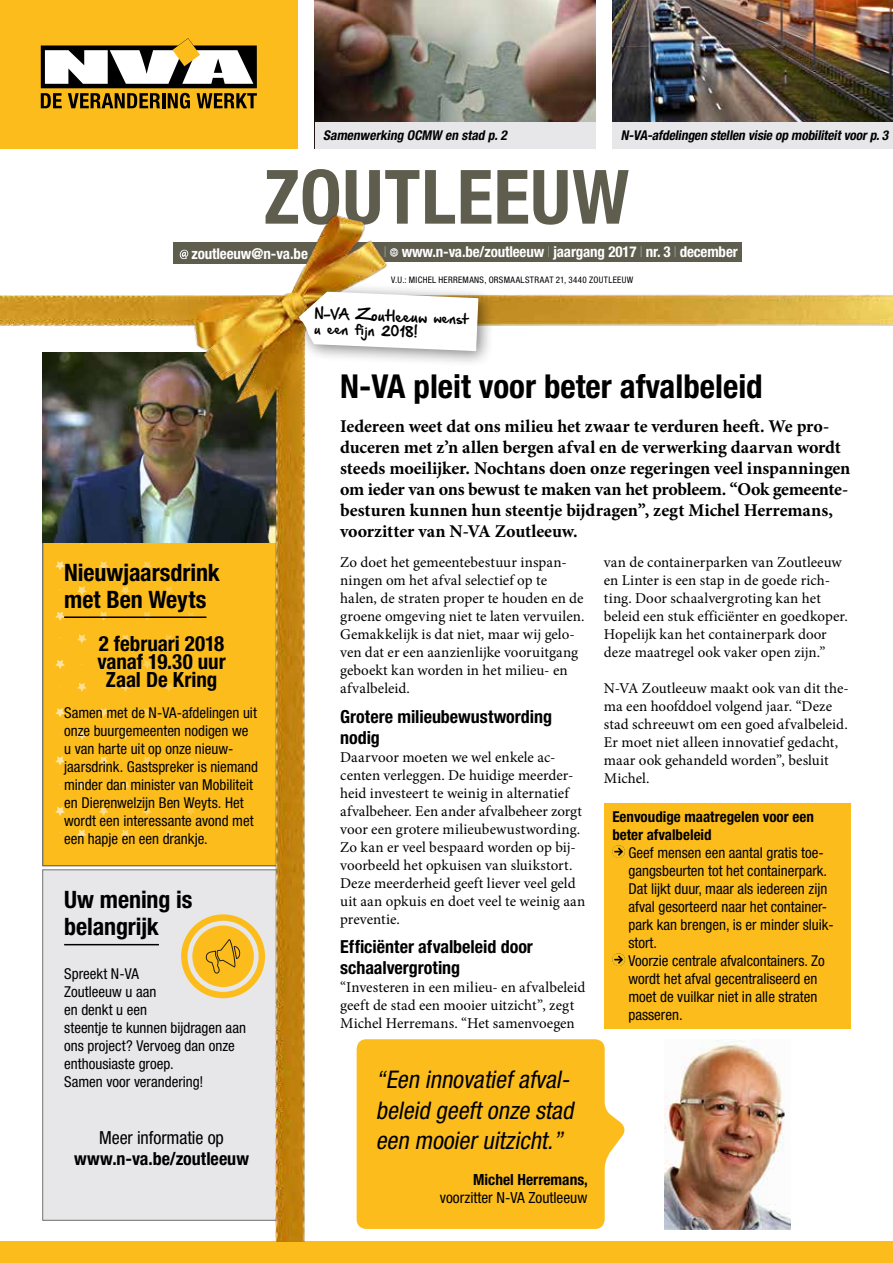
<style>
.page{position:relative;width:893px;height:1263px;background:#fff}
.page>*{position:absolute;margin:0;border:0;box-sizing:border-box;transform-origin:0 0}
.t1{font:700 condensed 75px "Helvetica Neue LT Std";letter-spacing:.01em;color:#5e5d4e}
.t2{font:700 condensed 33px "Helvetica Neue LT Std";color:#000}
.t3{font:italic condensed 24.3px/30.5px "Helvetica Neue LT Std";color:#000}
.t4{font:700 condensed 24px/27px "Helvetica Neue LT Std";letter-spacing:-.005em;color:#000}
.t5{font:700 condensed 21px/18px "Helvetica Neue LT Std";letter-spacing:-.005em;color:#000;text-align:center}
.t6{font:700 18px/21px "Minion Pro";letter-spacing:-.005em;color:#000}
.t7{font:700 condensed 18px/21px "Helvetica Neue LT Std";color:#000}
.t8{font:condensed 18px "Helvetica Neue LT Std";letter-spacing:-.005em;color:#000}
.t9{font:condensed 15.45px "Helvetica Neue LT Std";color:#000}
.t10{font:700 condensed 15.45px "Helvetica Neue LT Std";color:#000}
.t11{font:15px/18px "Minion Pro";color:#000}
.t12{font:condensed 15px/18px "Helvetica Neue LT Std";color:#000}
.t13{font:700 condensed 15px "Helvetica Neue LT Std";letter-spacing:-.01em;color:#fff}
.t14{font:700 condensed 15px/18px "Helvetica Neue LT Std";color:#000}
.t15{font:italic 700 condensed 13.5px "Helvetica Neue LT Std";color:#000}
.t16{font:12.3px/14.9px "Hand Of Sean Demo";color:#000}
.t17{font:condensed 9px "Helvetica Neue LT Std";letter-spacing:.035em;color:#000}
.s1{font-weight:200}
.s2{font-size:13.35px}
</style>
<div class="page">
<div style="left:0;top:0;width:298px;height:149px;background:#fcbd1c"></div>
<svg style="left:41px;top:38px;width:216px;height:71px"></svg>
<div style="left:0;top:1242px;width:893px;height:21px;background:#fcbd1c"></div>
<img style="left:0;top:215px;width:893px;height:1027px">
<div style="left:289px;top:281px;width:206px;height:87px;background:#000;opacity:.5"></div>
<svg style="left:296px;top:292px;width:182px;height:928px"></svg>
<img style="left:315px;top:0;width:280px;height:122px">
<img style="left:612px;top:0;width:281px;height:122px">
<div style="left:315px;top:122px;width:280px;height:27px;background:#e7e7e9"></div>
<div style="left:612px;top:122px;width:281px;height:27px;background:#e7e7e9"></div>
<p class="t15" style="left:323px;top:127px;width:188px">Samenwerking OCMW en stad p.2</p>
<p class="t15" style="left:621px;top:127px;width:272px">N-VA-afdelingen stellen visie op mobiliteitvoorp.3</p>
<h1 class="t1" style="left:264px;top:152px;width:367px">ZOUTLEEUW</h1>
<p class="t13" style="left:192px;top:244px;width:118px">zoutleeuw@n-va.be</p>
<p class="t13" style="left:384px;top:242px;width:355px"><span class="s1">I</span> www.n-va.be/zoutleeuw <span class="s1">I</span> jaargang 2017 <span class="s1">I</span> nr. 3 <span class="s1">I</span> december</p>
<p class="t17" style="left:391px;top:274px;width:243px">V.U.: MICHEL HERREMANS, ORSMAALSTRAAT 21, 3440 ZOUTLEEUW</p>
<h3 class="t4" style="left:64px;top:559px;width:157px">Nieuwjaarsdrink met Ben Weyts</h3>
<h3 class="t5" style="left:97px;top:635px;width:130px">2 februari 2018 vanaf 19.30 uur<br>Zaal De Kring</h3>
<p class="t12" style="left:64px;top:704px;width:195px">Samen met de N-VA-afdelingen uit onze buurgemeenten nodigen we u van harte uit op onze nieuw&shy;jaarsdrink. Gastspreker is niemand minder dan minister van Mobiliteit en Dierenwelzijn Ben Weyts. Het wordt een interessante avond met een hapje en een drankje.</p>
<h3 class="t4" style="left:64px;top:886px;width:130px">Uw mening is belangrijk</h3>
<p class="t12" style="left:64px;top:964px;width:183px">Spreekt N-VA<br>Zoutleeuw u aan<br>en denkt u een<br>steentje te kunnen bijdragen aan ons project? Vervoeg dan onze enthousiaste groep.<br>Samen voor verandering!</p>
<p class="t8" style="left:99px;top:1127px;width:126px">Meer informatie op</p>
<p class="t7" style="left:74px;top:1148px;width:176px">www.n-va.be/zoutleeuw</p>
<p class="t16" style="left:315px;top:307px;width:155px;rotate:2deg">N-VA <span class="s2">Zoutleeuw</span> wenst u een fijn 2018!</p>
<h2 class="t2" style="left:340px;top:366px;width:424px">N-VA pleit voor beter afvalbeleid</h2>
<p class="t6" style="left:340px;top:415px;width:512px">Iedereen weet dat ons milieu het zwaar te verduren heeft. We pro&shy;duceren met z’n allen bergen afval en de verwerking daarvan wordt steeds moeilijker. Nochtans doen onze regeringen veel inspanningen om ieder van ons bewust te maken van het probleem. “Ook gemeente&shy;besturen kunnen hun steentje bijdragen”, zegt Michel Herremans, voorzitter van N-VA Zoutleeuw.</p>
<p class="t11" style="left:340px;top:554px;width:246px">Zo doet het gemeentebestuur inspan&shy;ningen om het afval selectief op te halen, de straten proper te houden en de groene omgeving niet te laten vervuilen.<br>Gemakkelijk is dat niet, maar wij gelo&shy;ven dat er een aanzienlijke vooruitgang geboekt kan worden in het milieu- en afvalbeleid.</p>
<p class="t7" style="left:340px;top:706px;width:213px">Grotere milieubewustwording nodig</p>
<p class="t11" style="left:340px;top:748px;width:247px">Daarvoor moeten we wel enkele ac&shy;centen verleggen. De huidige meerder&shy;heid investeert te weinig in alternatief afvalbeheer. Een ander afvalbeheer zorgt voor een grotere milieubewustwording.<br>Zo kan er veel bespaard worden op bij&shy;voorbeeld het opkuisen van sluikstort.<br>Deze meerderheid geeft liever veel geld uit aan opkuis en doet veel te weinig aan preventie.</p>
<p class="t7" style="left:340px;top:936px;width:194px">Efficiënter afvalbeleid door schaalvergroting</p>
<p class="t11" style="left:340px;top:979px;width:247px">“Investeren in een milieu- en afvalbeleid geeft de stad een mooier uitzicht”, zegt<br>Michel Herremans. “Het samenvoegen</p>
<p class="t11" style="left:604px;top:554px;width:246px">van de containerparken van Zoutleeuw en Linter is een stap in de goede rich&shy;ting. Door schaalvergroting kan het beleid een stuk efficiënter en goedkoper.<br>Hopelijk kan het containerpark door deze maatregel ook vaker open zijn.”</p>
<p class="t11" style="left:604px;top:680px;width:247px">N-VA Zoutleeuw maakt ook van dit the&shy;ma een hoofddoel volgend jaar. “Deze stad schreeuwt om een goed afvalbeleid.<br>Er moet niet alleen innovatief gedacht, maar ook gehandeld worden”, besluit Michel.</p>
<p class="t14" style="left:612px;top:807px;width:203px">Eenvoudige maatregelen voor een beter afvalbeleid</p>
<p class="t12" style="left:628px;top:843px;width:207px">Geef mensen een aantal gratis toe&shy;gangsbeurten tot het containerpark.<br>Dat lijkt duur, maar als iedereen zijn afval gesorteerd naar het container&shy;park kan brengen, is er minder sluik&shy;stort.<br>Voorzie centrale afvalcontainers. Zo wordt het afval gecentraliseerd en moet de vuilkar niet in alle straten passeren.</p>
<h3 class="t3" style="left:376px;top:1064px;width:204px">“Een innovatiefafval&shy;beleid geeftonze stad een mooieruitzicht.”</h3>
<p class="t10" style="left:473px;top:1170px;width:116px">Michel Herremans,</p>
<p class="t9" style="left:440px;top:1189px;width:149px">voorzitter N-VA Zoutleeuw</p>
</div>
